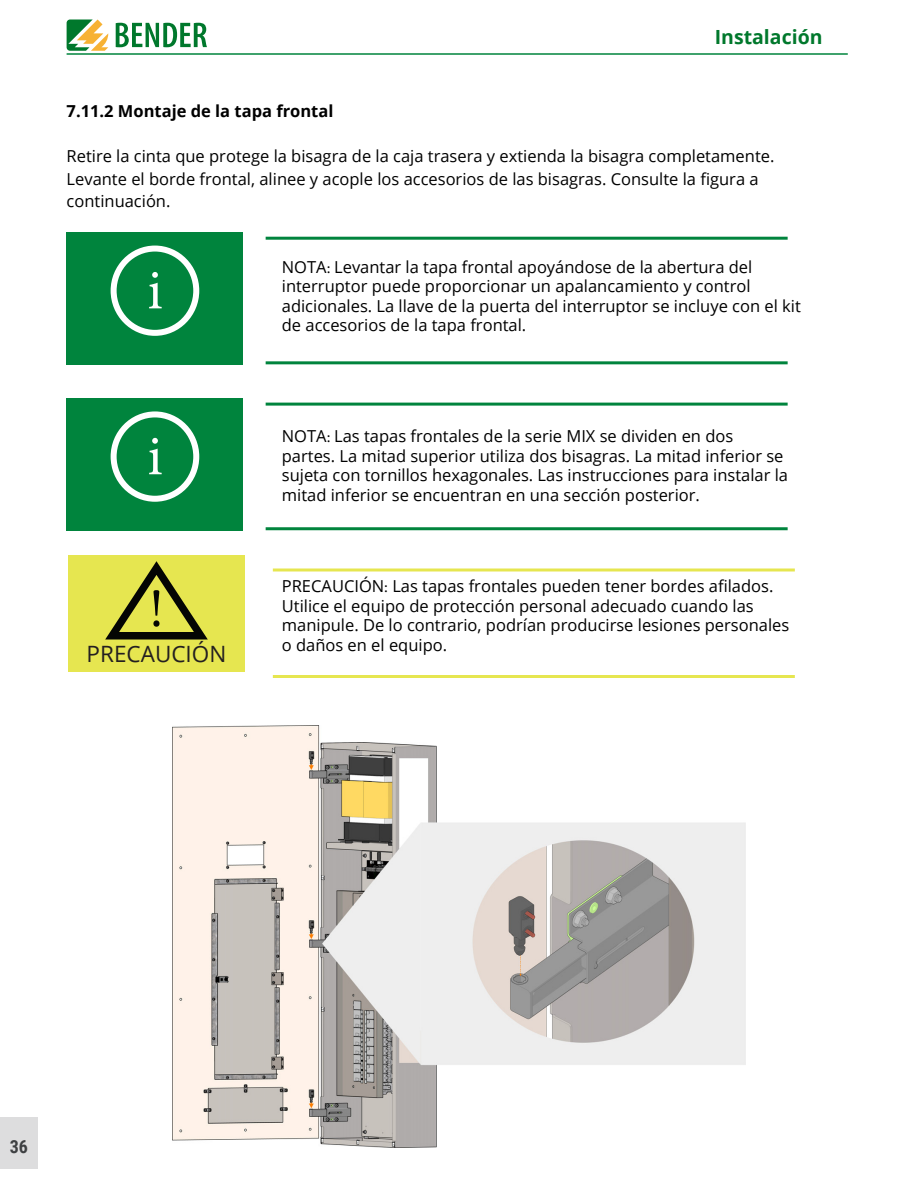
<style>
.page{position:relative;width:918px;height:1188px;background:#fff}
.page>*{position:absolute;margin:0;border:0;box-sizing:border-box;transform-origin:0 0}
.Green_Headings{font:57px "Minion Pro";color:#fff}
.Green_Headings-2{font:54px "Minion Pro";color:#040503}
.Green_Headings-3{font:22.5px "Open Sans";color:#231f20}
.Green_Headings-4{font:700 19.5px "Open Sans";color:#00782c}
.t1{font:700 18px "Roboto Condensed";color:#3e4042}
.Paragraph_Style_1{font:16.5px/19.5px "Open Sans";color:#000}
.Sub-headers{font:700 16.5px "Open Sans";color:#000}
.s1{font-family:"Minion Pro"}
</style>
<div class="page">
<hr style="left:67px;top:53px;width:781px;height:2px;background:#00843d">
<svg style="left:116px;top:23px;width:91px;height:24px"></svg>
<svg style="left:67px;top:20px;width:41px;height:31px"></svg>
<div style="left:0;top:1118px;width:38px;height:51px;background:#ddddde"></div>
<div style="left:67px;top:232px;width:176px;height:132px;background:#00843d"></div>
<div style="left:111px;top:246px;width:88px;height:90px;border:6px solid #fff;border-radius:50%"></div>
<hr style="left:266px;top:237px;width:522px;height:3px;background:#00843d">
<hr style="left:266px;top:361px;width:522px;height:3px;background:#00843d">
<div style="left:67px;top:398px;width:176px;height:132px;background:#00843d"></div>
<div style="left:111px;top:411px;width:88px;height:91px;border:6px solid #fff;border-radius:50%"></div>
<hr style="left:266px;top:403px;width:522px;height:3px;background:#00843d">
<hr style="left:266px;top:527px;width:522px;height:3px;background:#00843d">
<svg style="left:273px;top:568px;width:522px;height:4px;background:#ecec7b"></svg>
<hr style="left:273px;top:675px;width:522px;height:3px;background:#e6e650">
<img style="left:172px;top:726px;width:574px;height:422px">
<div style="left:68px;top:555px;width:177px;height:117px;background:#e6e650"></div>
<svg style="left:105px;top:561px;width:103px;height:79px"></svg>
<p class="Green_Headings-4" style="left:715px;top:23px;width:109px">Instalación</p>
<p class="Sub-headers" style="left:67px;top:99px;width:268px">7.11.2 Montaje de la tapa frontal</p>
<p class="Paragraph_Style_1" style="left:67px;top:144px;width:709px;line-height:22.5px">Retire la cinta que protege la bisagra de la caja trasera y extienda la bisagra completamente.<br>Levante el borde frontal, alinee y acople los accesorios de las bisagras. Consulte la figura a continuación.</p>
<p class="Green_Headings" style="left:147px;top:252px;width:17px">i</p>
<p class="Green_Headings" style="left:147px;top:418px;width:17px">i</p>
<p class="Green_Headings-2" style="left:149px;top:573px;width:16px">!</p>
<p class="Green_Headings-3" style="left:87px;top:638px;width:141px">PRECAUCIÓN</p>
<p class="Paragraph_Style_1" style="left:282px;top:256px;width:521px">NOTA<span class="s1">:</span> Levantar la tapa frontal apoyándose de la abertura del interruptor puede proporcionar un apalancamiento y control adicionales. La llave de la puerta del interruptor se incluye con el kit de accesorios de la tapa frontal.</p>
<p class="Paragraph_Style_1" style="left:282px;top:426px;width:508px">NOTA<span class="s1">:</span> Las tapas frontales de la serie MIX se dividen en dos partes. La mitad superior utiliza dos bisagras. La mitad inferior se sujeta con tornillos hexagonales. Las instrucciones para instalar la mitad inferior se encuentran en una sección posterior.</p>
<p class="Paragraph_Style_1" style="left:282px;top:576px;width:509px">PRECAUCIÓN<span class="s1">:</span> Las tapas frontales pueden tener bordes afilados.<br>Utilice el equipo de protección personal adecuado cuando las manipule. De lo contrario, podrían producirse lesiones personales o daños en el equipo.</p>
<p class="t1" style="left:10px;top:1134px;width:20px">36</p>
</div>
